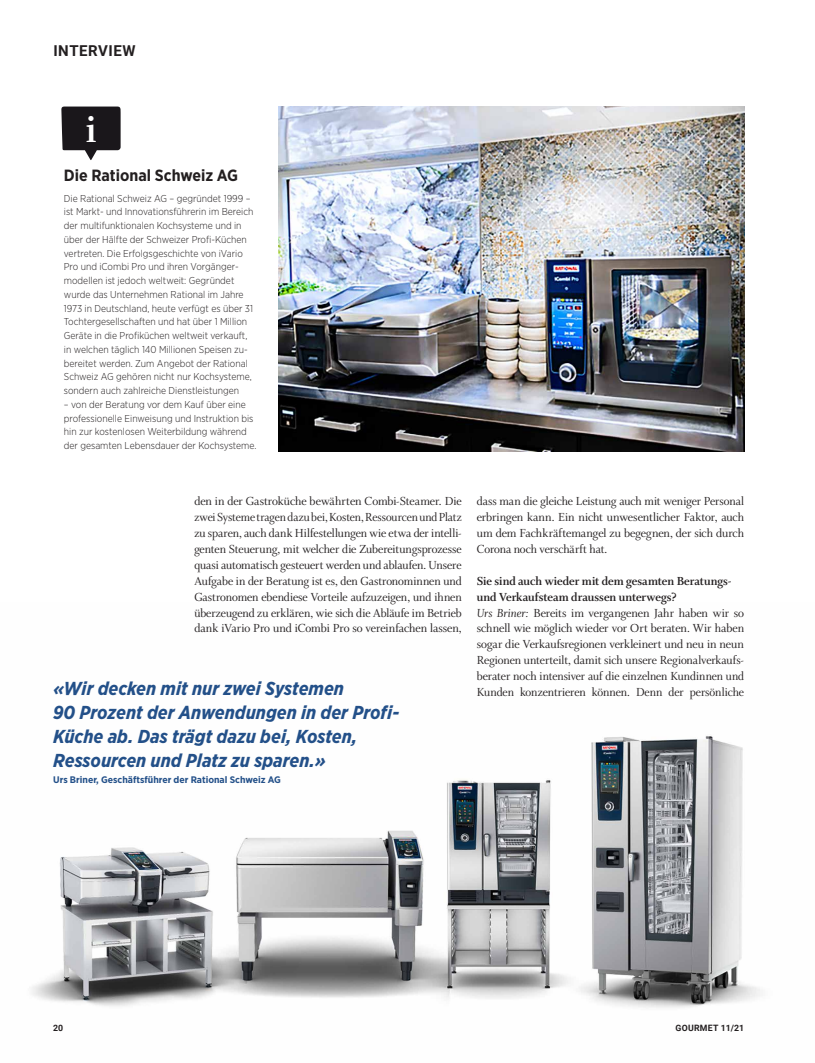
<style>
.page{position:relative;width:815px;height:1063px;background:#fff}
.page>*{position:absolute;margin:0;border:0;box-sizing:border-box;transform-origin:0 0}
.t1{font:700 40px "Whitman Display";color:#fff}
.t2{font:italic 700 18.75px/23.8px "Gotham Narrow";color:#235089}
.t3{font:700 16.25px "Gotham Narrow";color:#231f20}
.t4{font:700 15px "Roboto";letter-spacing:.035em;color:#231f20}
.t5{font:12.5px/16px "Whitman Display";letter-spacing:-.005em;color:#231f20;text-align:justify}
.t6{font:300 10px/13.8px "Gotham Narrow";color:#231f20}
.t7{font:700 9.5px "Gotham Narrow";color:#235089;scale:1.05 1}
.t8{font:700 8.75px "Roboto";letter-spacing:.035em;color:#231f20}
.s1{font-weight:700}
.s2{font-style:italic}
</style>
<div class="page">
<img style="left:32px;top:736px;width:728px;height:272px">
<svg style="left:61px;top:106px;width:60px;height:54px"></svg>
<img style="left:278px;top:106px;width:466px;height:346px">
<p class="t4" style="left:53px;top:41px;width:84px">INTERVIEW</p>
<h1 class="t1" style="left:86px;top:107px;width:12px">i</h1>
<h3 class="t3" style="left:64px;top:165px;width:176px">Die Rational Schweiz AG</h3>
<p class="t6" style="left:64px;top:191px;width:191px">Die Rational Schweiz AG – gegründet 1999 – ist Markt- und Innovationsführerin im Bereich der multifunktionalen Kochsysteme und in über der Hälfte der Schweizer Profi-Küchen vertreten. Die Erfolgsgeschichte von iVario Pro und iCombi Pro und ihren Vorgänger&shy;modellen ist jedoch weltweit: Gegründet wurde das Unternehmen Rational im Jahre 1973 in Deutschland, heute verfügt es über 31<br>Tochtergesellschaften und hat über 1 Million Geräte in die Profiküchen weltweit verkauft, in welchen täglich 140 Millionen Speisen zu&shy;bereitet werden. Zum Angebot der Rational Schweiz AG gehören nicht nur Kochsysteme, sondern auch zahlreiche Dienstleistungen</p>
<p class="t6" style="left:64px;top:397px;width:194px">– von der Beratung vor dem Kauf über eine professionelle Einweisung und Instruktion bis hin zur kostenlosen Weiterbildung während der gesamten Lebensdauer der Kochsysteme.</p>
<p class="t5" style="left:194px;top:493px;width:269px">den in der Gastroküche bewährten Combi-Steamer. Die zwei Systeme tragen dazu bei, Kosten, Ressourcen und Platz zu sparen, auch dank Hilfestellungen wie etwa der intelli&shy;genten Steuerung, mit welcher die Zubereitungsprozesse quasi automatisch gesteuert werden und ablaufen. Unsere Aufgabe in der Beratung ist es, den Gastronominnen und Gastronomen ebendiese Vorteile aufzuzeigen, und ihnen überzeugend zu erklären, wie sich die Abläufe im Betrieb dank iVario Pro und iCombi Pro so vereinfachen lassen,</p>
<p class="t5" style="left:477px;top:493px;width:269px">dass man die gleiche Leistung auch mit weniger Personal erbringen kann. Ein nicht unwesentlicher Faktor, auch um dem Fachkräftemangel zu begegnen, der sich durch Corona noch verschärft hat.</p>
<p class="t5" style="left:477px;top:573px;width:269px;text-align:left"><span class="s1">Sie sind auch wieder mit dem gesamten Beratungs&shy;und Verkaufsteam draussen unterwegs?<br></span><span class="s2">Urs Briner:</span> Bereits im vergangenen Jahr haben wir so schnell wie möglich wieder vor Ort beraten. Wir haben sogar die Verkaufsregionen verkleinert und neu in neun Regionen unterteilt, damit sich unsere Regionalverkaufs&shy;berater noch intensiver auf die einzelnen Kundinnen und Kunden konzentrieren können. Denn der persönliche</p>
<h2 class="t2" style="left:53px;top:677px;width:348px">«Wir decken mit nur zwei Systemen<br>90 Prozent der Anwendungen in der Profi-Küche ab. Das trägt dazu bei, Kosten, Ressourcen und Platz zu sparen.»</h2>
<p class="t7" style="left:53px;top:773px;width:218px">Urs Briner, Geschäftsführer der Rational Schweiz AG</p>
<p class="t8" style="left:53px;top:1022px;width:12px">20</p>
<p class="t8" style="left:675px;top:1022px;width:70px">GOURMET 11/21</p>
</div>
